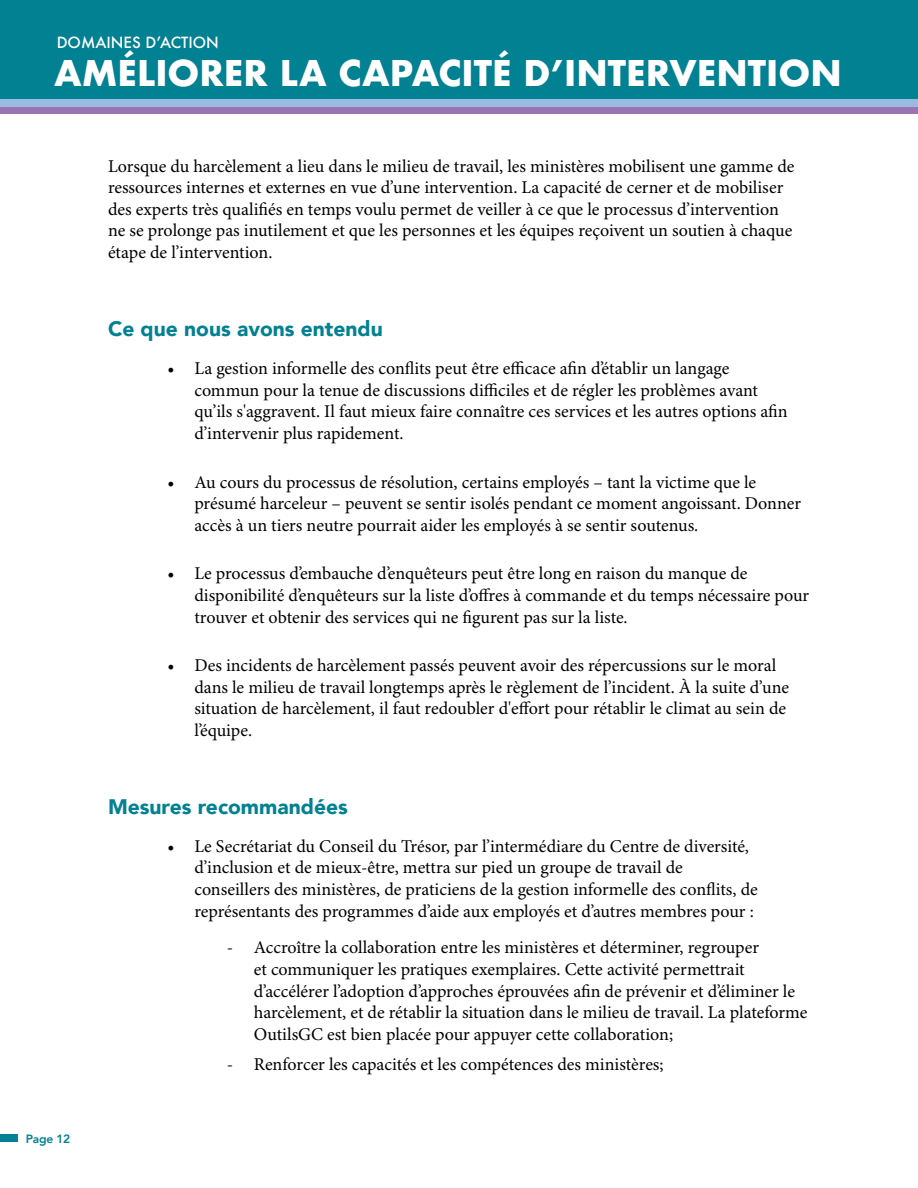
<style>
.page{position:relative;width:918px;height:1188px;background:#fff}
.page>*{position:absolute;margin:0;border:0;box-sizing:border-box;transform-origin:0 0}
.t1{font:700 34.5px "Futura";color:#fff}
.t2{font:900 21px "Avenir";color:#028192}
.t3{font:18px/21.6px "Minion Pro";color:#000}
.t4{font:500 15px "Futura";color:#fff}
.t5{font:800 12px "Avenir";letter-spacing:-.02em;color:#018193}
</style>
<div class="page">
<div style="left:0;top:1134px;width:18px;height:8px;background:#018193"></div>
<div style="left:0;top:0;width:918px;height:107px;background:#028192"></div>
<svg style="left:0;top:99px;width:918px;height:15px;background:#9899ca"></svg>
<p class="t4" style="left:57px;top:33px;width:164px">DOMAINES D’ACTION</p>
<h1 class="t1" style="left:54px;top:48px;width:789px">AMÉLIORER LA CAPACITÉ D’INTERVENTION</h1>
<p class="t3" style="left:108px;top:156px;width:688px">Lorsque du harcèlement a lieu dans le milieu de travail, les ministères mobilisent une gamme de ressources internes et externes en vue d’une intervention. La capacité de cerner et de mobiliser des experts très qualifiés en temps voulu permet de veiller à ce que le processus d’intervention ne se prolonge pas inutilement et que les personnes et les équipes reçoivent un soutien à chaque étape de l’intervention.</p>
<p class="t2" style="left:108px;top:311px;width:276px">Ce que nous avons entendu</p>
<p class="t3" style="left:194px;top:358px;width:595px;text-indent:-27px">• La gestion informelle des conflits peut être efficace afin d’établir un langage commun pour la tenue de discussions difficiles et de régler les problèmes avant qu’ils s'aggravent. Il faut mieux faire connaître ces services et les autres options afin d’intervenir plus rapidement.</p>
<p class="t3" style="left:194px;top:472px;width:608px;text-indent:-27px">• Au cours du processus de résolution, certains employés – tant la victime que le présumé harceleur – peuvent se sentir isolés pendant ce moment angoissant. Donner accès à un tiers neutre pourrait aider les employés à se sentir soutenus.</p>
<p class="t3" style="left:194px;top:564px;width:616px;text-indent:-27px">• Le processus d’embauche d’enquêteurs peut être long en raison du manque de disponibilité d’enquêteurs sur la liste d’offres à commande et du temps nécessaire pour trouver et obtenir des services qui ne figurent pas sur la liste.</p>
<p class="t3" style="left:194px;top:655px;width:596px;text-indent:-27px">• Des incidents de harcèlement passés peuvent avoir des répercussions sur le moral dans le milieu de travail longtemps après le règlement de l’incident. À la suite d’une situation de harcèlement, il faut redoubler d'effort pour rétablir le climat au sein de l’équipe.</p>
<p class="t2" style="left:108px;top:789px;width:241px">Mesures recommandées</p>
<p class="t3" style="left:194px;top:836px;width:565px;text-indent:-27px">• Le Secrétariat du Conseil du Trésor, par l’intermédiare du Centre de diversité, d’inclusion et de mieux-être, mettra sur pied un groupe de travail de conseillers des ministères, de praticiens de la gestion informelle des conflits, de représentants des programmes d’aide aux employés et d’autres membres pour :</p>
<p class="t5" style="left:26px;top:1129px;width:46px">Page 12</p>
<p class="t3" style="left:254px;top:938px;width:555px;text-indent:-27px">- Accroître la collaboration entre les ministères et déterminer, regrouper<br>et communiquer les pratiques exemplaires. Cette activité permettrait d’accélérer l’adoption d’approches éprouvées afin de prévenir et d’éliminer le harcèlement, et de rétablir la situation dans le milieu de travail. La plateforme OutilsGC est bien placée pour appuyer cette collaboration;</p>
<p class="t3" style="left:227px;top:1055px;width:438px">- Renforcer les capacités et les compétences des ministères;</p>
</div>
